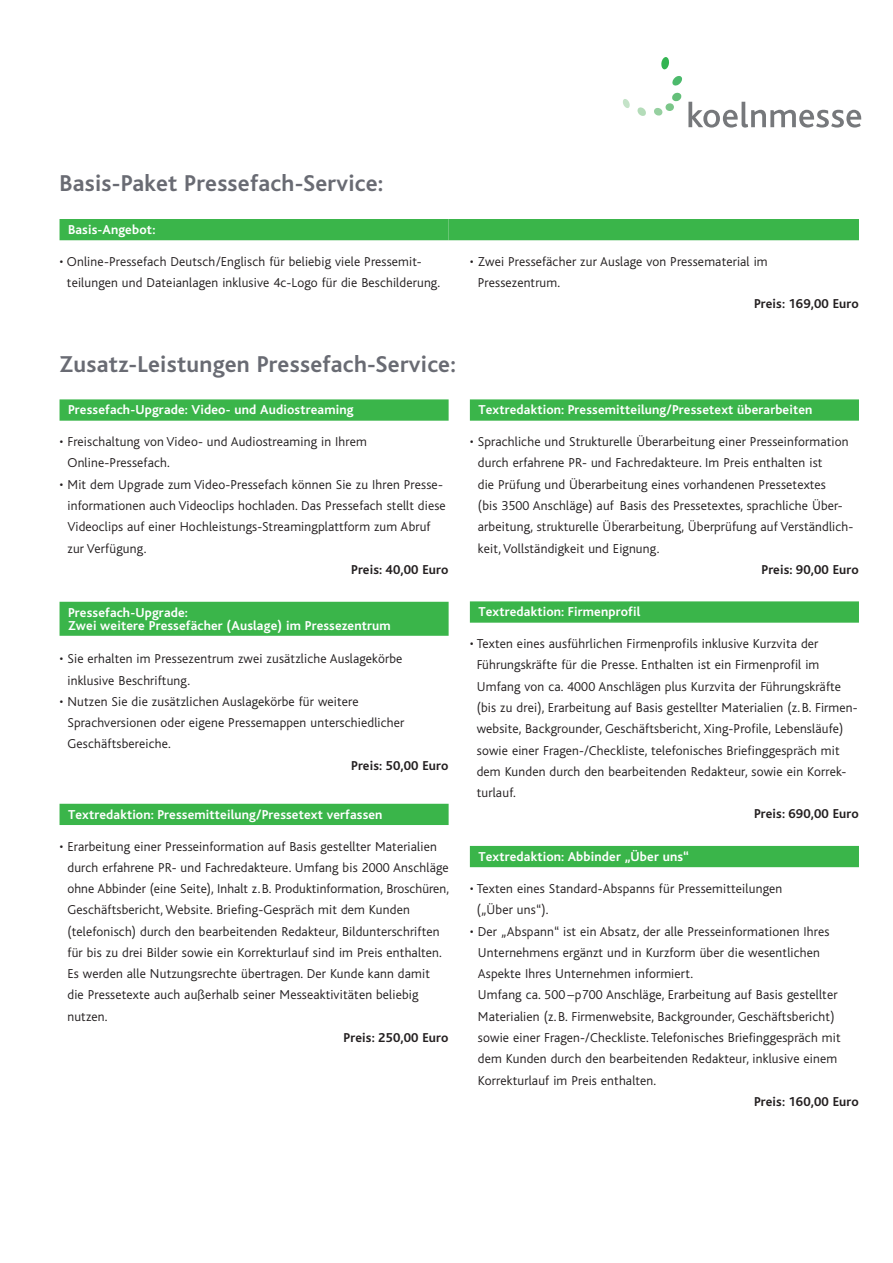
<style>
.page{position:relative;width:893px;height:1263px;background:#fff}
.page>*{position:absolute;margin:0;border:0;box-sizing:border-box;transform-origin:0 0}
.t1{font:700 24px "Bliss";letter-spacing:.01em;color:#696b73}
.t2{font:300 13.5px/21.3px "Bliss";letter-spacing:.01em;color:#231f20}
.t3{font:700 13.5px/13.8px "Bliss";letter-spacing:.01em;color:#fff}
.t4{font:700 13.5px "Bliss";letter-spacing:.01em;color:#231f20}
</style>
<div class="page">
<svg style="left:637px;top:107px;width:9px;height:9px"></svg>
<svg style="left:623px;top:99px;width:7px;height:9px"></svg>
<svg style="left:654px;top:92px;width:28px;height:24px"></svg>
<svg style="left:661px;top:57px;width:21px;height:29px"></svg>
<svg style="left:688px;top:102px;width:173px;height:26px"></svg>
<div style="left:60px;top:219px;width:389px;height:21px;background:#3ab54a"></div>
<div style="left:449px;top:219px;width:410px;height:21px;background:#3ab54a"></div>
<div style="left:60px;top:399px;width:389px;height:22px;background:#3ab54a"></div>
<div style="left:60px;top:602px;width:389px;height:34px;background:#3ab54a"></div>
<div style="left:60px;top:804px;width:389px;height:21px;background:#3ab54a"></div>
<div style="left:470px;top:399px;width:389px;height:22px;background:#3ab54a"></div>
<div style="left:470px;top:601px;width:389px;height:22px;background:#3ab54a"></div>
<div style="left:470px;top:846px;width:389px;height:21px;background:#3ab54a"></div>
<h1 class="t1" style="left:60px;top:171px;width:325px">Basis-Paket Pressefach-Service:</h1>
<p class="t3" style="left:68px;top:223px;width:89px">Basis-Angebot:</p>
<p class="t2" style="left:67px;top:251px;width:375px;text-indent:-7px">• Online-Pressefach Deutsch/Englisch für beliebig viele Pressemit&shy;teilungen und Dateianlagen inklusive 4c-Logo für die Beschilderung.</p>
<p class="t2" style="left:478px;top:251px;width:291px;text-indent:-8px">• Zwei Pressefächer zur Auslage von Pressematerial im<br>Pressezentrum.</p>
<p class="t4" style="left:754px;top:297px;width:106px">Preis: 169,00 Euro</p>
<h1 class="t1" style="left:60px;top:352px;width:398px">Zusatz-Leistungen Pressefach-Service:</h1>
<p class="t3" style="left:68px;top:403px;width:287px">Pressefach-Upgrade: Video- und Audiostreaming</p>
<p class="t2" style="left:68px;top:431px;width:301px;text-indent:-8px">• Freischaltung von Video- und Audiostreaming in Ihrem<br>Online-Pressefach.</p>
<p class="t2" style="left:68px;top:474px;width:380px;text-indent:-8px">• Mit dem Upgrade zum Video-Pressefach können Sie zu Ihren Presse&shy;informationen auch Videoclips hochladen. Das Pressefach stellt diese Videoclips auf einer Hochleistungs-Streamingplattform zum Abruf zur Verfügung.</p>
<p class="t4" style="left:351px;top:562px;width:99px">Preis: 40,00 Euro</p>
<p class="t3" style="left:68px;top:606px;width:324px">Pressefach-Upgrade:<br>Zwei weitere Pressefächer (Auslage) im Pressezentrum</p>
<p class="t2" style="left:68px;top:649px;width:336px;text-indent:-8px">• Sie erhalten im Pressezentrum zwei zusätzliche Auslagekörbe inklusive Beschriftung.</p>
<p class="t2" style="left:68px;top:691px;width:338px;text-indent:-8px">• Nutzen Sie die zusätzlichen Auslagekörbe für weitere<br>Sprachversionen oder eigene Pressemappen unterschiedlicher<br>Geschäftsbereiche.</p>
<p class="t4" style="left:351px;top:758px;width:99px">Preis: 50,00 Euro</p>
<p class="t3" style="left:68px;top:808px;width:316px">Textredaktion: Pressemitteilung/Pressetext verfassen</p>
<p class="t2" style="left:68px;top:836px;width:383px;text-indent:-8px">• Erarbeitung einer Presseinformation auf Basis gestellter Materialien durch erfahrene PR- und Fachredakteure. Umfang bis 2000 Anschläge ohne Abbinder (eine Seite), Inhalt z.B. Produktinformation, Broschüren, Geschäftsbericht, Website. Briefing-Gespräch mit dem Kunden (telefonisch) durch den bearbeitenden Redakteur, Bildunterschriften für bis zu drei Bilder sowie ein Korrekturlauf sind im Preis enthalten.<br>Es werden alle Nutzungsrechte übertragen. Der Kunde kann damit die Pressetexte auch außerhalb seiner Messeaktivitäten beliebig nutzen.</p>
<p class="t4" style="left:344px;top:1030px;width:106px">Preis: 250,00 Euro</p>
<p class="t3" style="left:478px;top:403px;width:336px">Textredaktion: Pressemitteilung/Pressetext überarbeiten</p>
<p class="t2" style="left:478px;top:431px;width:377px;text-indent:-8px">• Sprachliche und Strukturelle Überarbeitung einer Presseinformation durch erfahrene PR- und Fachredakteure. Im Preis enthalten ist<br>die Prüfung und Überarbeitung eines vorhandenen Pressetextes<br>(bis 3500 Anschläge) auf Basis des Pressetextes, sprachliche Über&shy;arbeitung, strukturelle Überarbeitung, Überprüfung auf Verständlich&shy;keit, Vollständigkeit und Eignung.</p>
<p class="t4" style="left:761px;top:562px;width:99px">Preis: 90,00 Euro</p>
<p class="t3" style="left:478px;top:605px;width:163px">Textredaktion: Firmenprofil</p>
<p class="t2" style="left:477px;top:633px;width:383px;text-indent:-7px">• Texten eines ausführlichen Firmenprofils inklusive Kurzvita der Führungskräfte für die Presse. Enthalten ist ein Firmenprofil im Umfang von ca. 4000 Anschlägen plus Kurzvita der Führungskräfte (bis zu drei), Erarbeitung auf Basis gestellter Materialien (z.B. Firmen&shy;website, Backgrounder, Geschäftsbericht, Xing-Profile, Lebensläufe) sowie einer Fragen-/Checkliste, telefonisches Briefinggespräch mit dem Kunden durch den bearbeitenden Redakteur, sowie ein Korrek&shy;turlauf.</p>
<p class="t4" style="left:754px;top:807px;width:106px">Preis: 690,00 Euro</p>
<p class="t3" style="left:478px;top:850px;width:212px">Textredaktion: Abbinder „Über uns“</p>
<p class="t2" style="left:477px;top:878px;width:307px;text-indent:-7px">• Texten eines Standard-Abspanns für Pressemitteilungen („Über uns“).</p>
<p class="t2" style="left:478px;top:921px;width:364px;text-indent:-8px">• Der „Abspann“ ist ein Absatz, der alle Presseinformationen Ihres Unternehmens ergänzt und in Kurzform über die wesentlichen Aspekte Ihres Unternehmen informiert.<br>Umfang ca. 500 –p700 Anschläge, Erarbeitung auf Basis gestellter Materialien (z.B. Firmenwebsite, Backgrounder, Geschäftsbericht) sowie einer Fragen-/Checkliste. Telefonisches Briefinggespräch mit dem Kunden durch den bearbeitenden Redakteur, inklusive einem Korrekturlauf im Preis enthalten.</p>
<p class="t4" style="left:754px;top:1094px;width:106px">Preis: 160,00 Euro</p>
</div>
